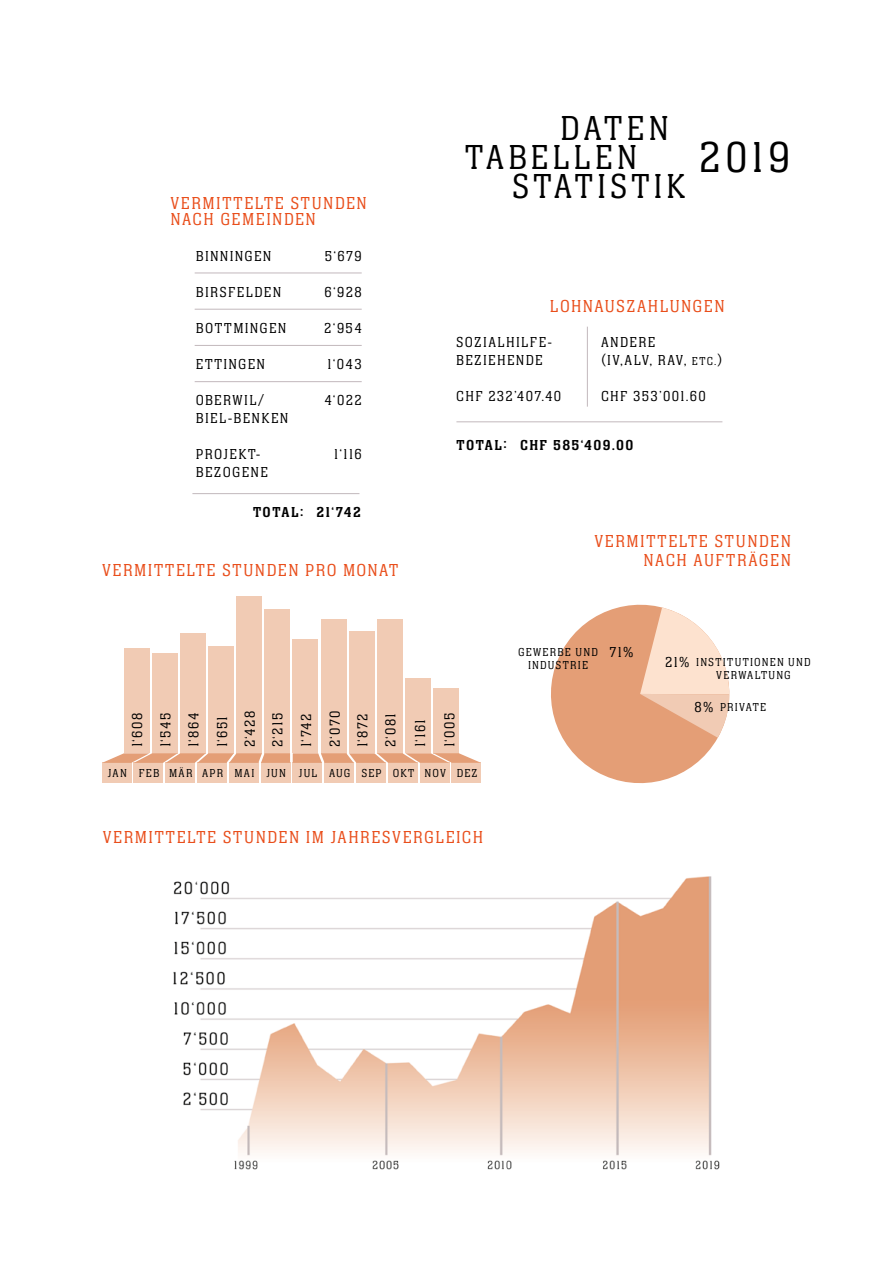
<style>
.page{position:relative;width:893px;height:1263px;background:#fff}
.page>*{position:absolute;margin:0;border:0;box-sizing:border-box;transform-origin:0 0}
.t1{font:300 45px "Neue Aachen Pro";color:#000}
.t2{font:300 36px/28.7px "Neue Aachen Pro";letter-spacing:.1em;color:#000}
.t3{font:300 18px "Neue Aachen Pro";letter-spacing:.08em;color:#e94e1b}
.t4{font:300 15px/28.2px "Neue Aachen Pro";letter-spacing:.09em;color:#000}
.t5{font:15px "Neue Aachen Pro";letter-spacing:.09em;color:#000}
.t6{font:300 12px/13.2px "Neue Aachen Pro";letter-spacing:.1em;color:#000;text-align:center}
.s1{font-size:12px}
</style>
<div class="page">
<img style="left:173px;top:876px;width:547px;height:294px">
<div style="left:229px;top:763px;width:29px;height:20px;background:#f1cbb4"></div>
<div style="left:102px;top:763px;width:29px;height:20px;background:#f1cbb4"></div>
<div style="left:261px;top:763px;width:29px;height:20px;background:#f1cbb4"></div>
<div style="left:134px;top:763px;width:29px;height:20px;background:#f1cbb4"></div>
<div style="left:293px;top:763px;width:29px;height:20px;background:#f1cbb4"></div>
<div style="left:166px;top:763px;width:29px;height:20px;background:#f1cbb4"></div>
<div style="left:325px;top:763px;width:29px;height:20px;background:#f1cbb4"></div>
<div style="left:197px;top:763px;width:30px;height:20px;background:#f1cbb4"></div>
<div style="left:356px;top:763px;width:30px;height:20px;background:#f1cbb4"></div>
<div style="left:388px;top:763px;width:29px;height:20px;background:#f1cbb4"></div>
<div style="left:420px;top:763px;width:29px;height:20px;background:#f1cbb4"></div>
<div style="left:452px;top:763px;width:29px;height:20px;background:#f1cbb4"></div>
<div style="left:293px;top:639px;width:25px;height:114px;background:#f1cbb4"></div>
<div style="left:265px;top:609px;width:25px;height:144px;background:#f1cbb4"></div>
<div style="left:236px;top:596px;width:26px;height:157px;background:#f1cbb4"></div>
<div style="left:208px;top:646px;width:26px;height:107px;background:#f1cbb4"></div>
<div style="left:180px;top:633px;width:26px;height:120px;background:#f1cbb4"></div>
<div style="left:152px;top:653px;width:26px;height:100px;background:#f1cbb4"></div>
<div style="left:124px;top:648px;width:25px;height:105px;background:#f1cbb4"></div>
<div style="left:321px;top:619px;width:25px;height:134px;background:#f1cbb4"></div>
<div style="left:349px;top:631px;width:25px;height:122px;background:#f1cbb4"></div>
<div style="left:377px;top:619px;width:26px;height:134px;background:#f1cbb4"></div>
<div style="left:405px;top:678px;width:26px;height:75px;background:#f1cbb4"></div>
<div style="left:433px;top:688px;width:26px;height:65px;background:#f1cbb4"></div>
<svg style="left:102px;top:753px;width:379px;height:10px;background:#e8ac8a"></svg>
<hr style="left:192px;top:493px;width:167px;height:1px;background:#c2b8bc">
<hr style="left:195px;top:381px;width:167px;height:1px;background:#c2b8bc">
<hr style="left:195px;top:345px;width:167px;height:1px;background:#c2b8bc">
<hr style="left:195px;top:309px;width:167px;height:1px;background:#c2b8bc">
<hr style="left:195px;top:273px;width:167px;height:1px;background:#c2b8bc">
<hr style="left:587px;top:327px;width:1px;height:80px;background:#c2b8bc">
<hr style="left:456px;top:421px;width:266px;height:1px;background:#c2b8bc">
<svg style="left:551px;top:604px;width:179px;height:180px"></svg>
<p class="t3" style="left:170px;top:194px;width:198px">VERMITTELTE STUNDEN</p>
<p class="t3" style="left:170px;top:210px;width:147px">NACH GEMEINDEN</p>
<p class="t4" style="left:196px;top:242px;width:77px">BINNINGEN</p>
<p class="t4" style="left:196px;top:278px;width:87px">BIRSFELDEN</p>
<p class="t4" style="left:196px;top:314px;width:92px">BOTTMINGEN</p>
<p class="t4" style="left:196px;top:350px;width:71px">ETTINGEN</p>
<p class="t4" style="left:196px;top:391px;width:94px;line-height:18px">OBERWIL/<br>BIEL-BENKEN</p>
<p class="t4" style="left:196px;top:445px;width:74px;line-height:18px">PROJEKT-<br>BEZOGENE</p>
<p class="t4" style="left:325px;top:242px;width:38px">5‘679</p>
<p class="t4" style="left:324px;top:278px;width:39px">6‘928</p>
<p class="t4" style="left:324px;top:314px;width:39px">2‘954</p>
<p class="t4" style="left:327px;top:350px;width:36px">1‘043</p>
<p class="t4" style="left:325px;top:386px;width:39px">4‘022</p>
<p class="t4" style="left:334px;top:440px;width:29px">1‘116</p>
<p class="t5" style="left:253px;top:504px;width:52px">TOTAL:</p>
<p class="t5" style="left:317px;top:504px;width:46px">21‘742</p>
<p class="t3" style="left:102px;top:561px;width:298px">VERMITTELTE STUNDEN PRO MONAT</p>
<h2 class="t2" style="left:560px;top:114px;width:110px">DATEN</h2>
<h2 class="t2" style="left:512px;top:143px;width:175px;text-indent:-47px">TABELLEN<br>STATISTIK</h2>
<h1 class="t1" style="left:699px;top:133px;width:93px">2019</h1>
<p class="t3" style="left:550px;top:296px;width:176px">LOHNAUSZAHLUNGEN</p>
<p class="t4" style="left:456px;top:333px;width:98px;line-height:18px">SOZIALHILFE-<br>BEZIEHENDE</p>
<p class="t4" style="left:456px;top:382px;width:107px">CHF 232’407.40</p>
<p class="t5" style="left:456px;top:437px;width:178px">TOTAL: CHF 585‘409.00</p>
<p class="t4" style="left:601px;top:333px;width:123px;line-height:18px">ANDERE<br>(IV,ALV, RAV, <span class="s1">ETC.</span>)</p>
<p class="t4" style="left:601px;top:382px;width:106px">CHF 353’001.60</p>
<p class="t3" style="left:594px;top:531px;width:198px">VERMITTELTE STUNDEN</p>
<p class="t3" style="left:643px;top:550px;width:149px">NACH AUFTRÄGEN</p>
<p class="t6" style="left:518px;top:645px;width:81px">GEWERBE UND</p>
<p class="t6" style="left:528px;top:658px;width:62px">INDUSTRIE</p>
<p class="t4" style="left:609px;top:638px;width:26px">71%</p>
<p class="t4" style="left:665px;top:648px;width:26px">21%</p>
<p class="t6" style="left:696px;top:655px;width:116px">INSTITUTIONEN UND<br>VERWALTUNG</p>
<p class="t4" style="left:123px;top:747px;width:39px;rotate:-90deg">1‘608<br>1‘545<br>1‘864<br>1‘651<br>2‘428<br>2‘215<br>1‘742<br>2‘070<br>1‘872<br>2‘081</p>
<p class="t4" style="left:406px;top:747px;width:36px;line-height:29.2px;rotate:-90deg">1‘161<br>1‘005</p>
<p class="t6" style="left:108px;top:767px;width:371px">JAN FEB MÄR APR MAI JUN JUL AUG SEP OKT NOV DEZ</p>
<p class="t3" style="left:103px;top:827px;width:382px">VERMITTELTE STUNDEN IM JAHRESVERGLEICH</p>
<p class="t4" style="left:695px;top:693px;width:20px">8%</p>
<p class="t6" style="left:720px;top:700px;width:48px">PRIVATE</p>
</div>
